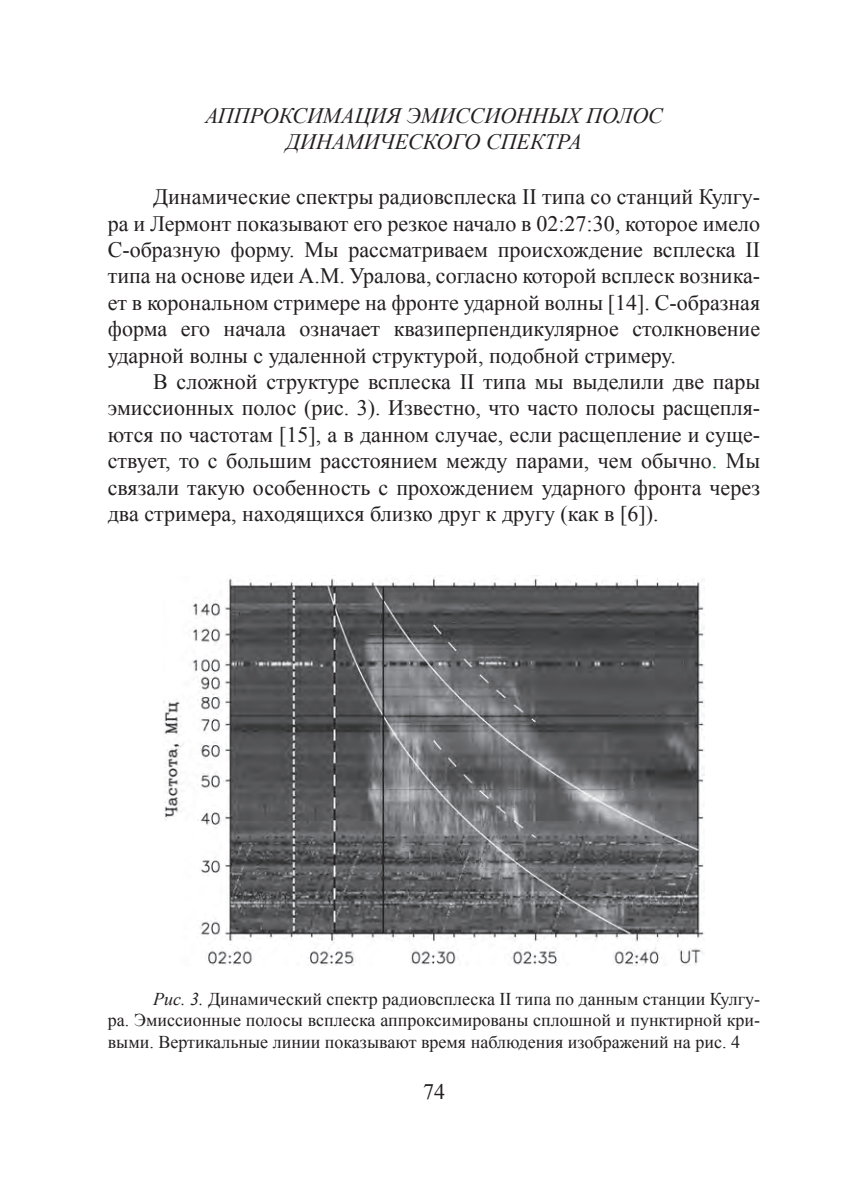
<style>
.page{position:relative;width:851px;height:1191px;background:#fff}
.page>*{position:absolute;margin:0;border:0;box-sizing:border-box;transform-origin:0 0}
.t1{font:22px/26.4px "Times New Roman";color:#231f20;text-align:justify}
.t2{font:italic 22px/26.4px "Times New Roman";color:#231f20;text-align:center}
.t3{font:18px/21.6px "Times New Roman";color:#231f20;text-align:justify}
.s1{color:#0d803f}
.s2{font-style:italic}
</style>
<div class="page">
<img style="left:163px;top:575px;width:541px;height:391px">
<p class="t2" style="left:205px;top:102px;width:459px">АППРОКСИМАЦИЯ ЭМИССИОННЫХ ПОЛОС<br>ДИНАМИЧЕСКОГО СПЕКТРА</p>
<p class="t1" style="left:108px;top:183px;width:653px;text-indent:45px">Динамические спектры радиовсплеска II типа со станций Кулгу&shy;ра и Лермонт показывают его резкое начало в 02:27:30, которое имело С-образную форму. Мы рассматриваем происхождение всплеска II типа на основе идеи А.М. Уралова, согласно которой всплеск возника&shy;ет в корональном стримере на фронте ударной волны [14]. С-образная форма его начала означает квазиперпендикулярное столкновение ударной волны с удаленной структурой, подобной стримеру.</p>
<p class="t1" style="left:108px;top:368px;width:653px;text-indent:45px">В сложной структуре всплеска II типа мы выделили две пары эмиссионных полос (рис. 3). Известно, что часто полосы расщепля&shy;ются по частотам [15], а в данном случае, если расщепление и суще&shy;ствует, то с большим расстоянием между парами, чем обычно<span class="s1">.</span> Мы связали такую особенность с прохождением ударного фронта через два стримера, находящихся близко друг к другу (как в [6]).</p>
<p class="t3" style="left:108px;top:987px;width:653px;text-indent:45px"><span class="s2">Рис. 3.</span> Динамический спектр радиовсплеска II типа по данным станции Кулгу&shy;ра. Эмиссионные полосы всплеска аппроксимированы сплошной и пунктирной кри&shy;выми. Вертикальные линии показывают время наблюдения изображений на рис. 4</p>
<p class="t1" style="left:423px;top:1077px;width:23px">74</p>
</div>
